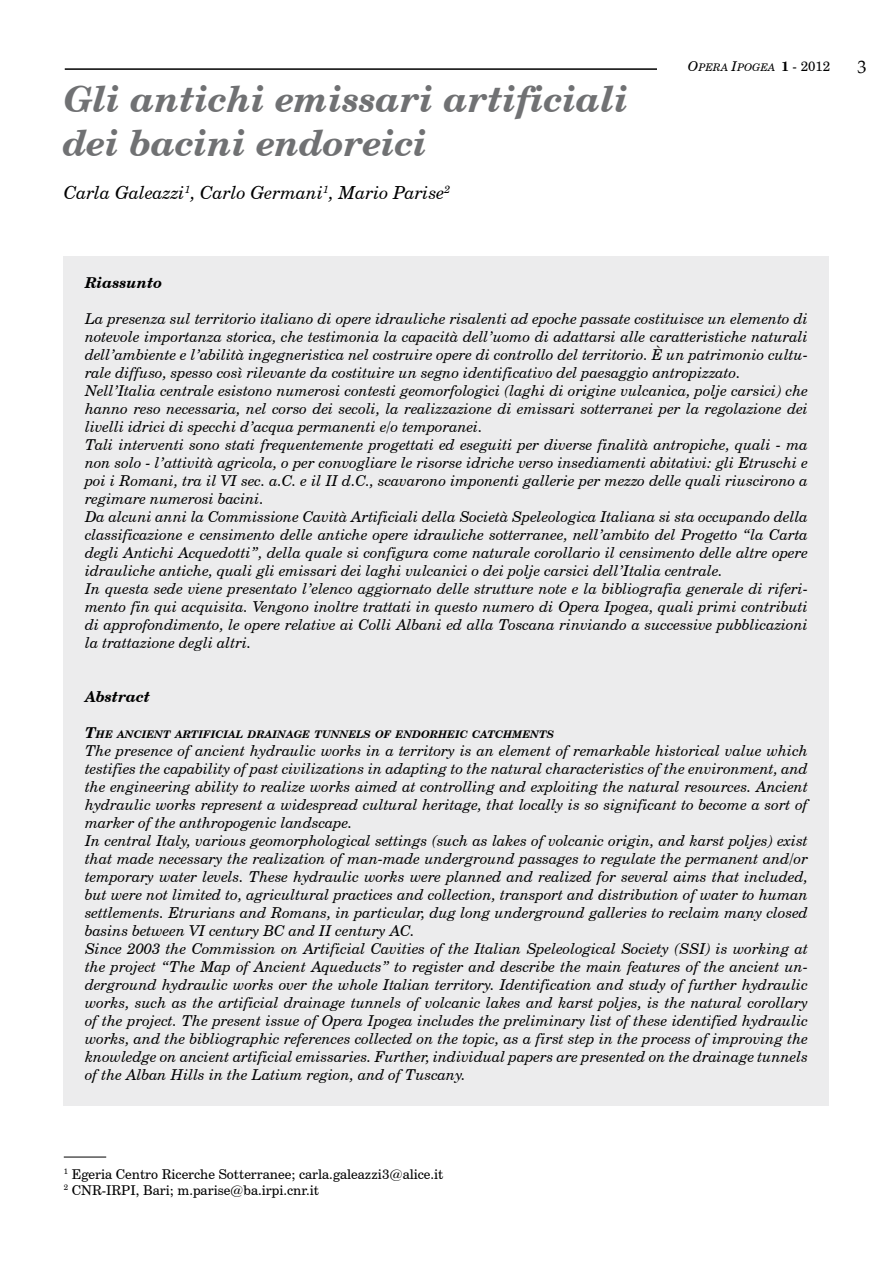
<style>
.page{position:relative;width:893px;height:1263px;background:#fff}
.page>*{position:absolute;margin:0;border:0;box-sizing:border-box;transform-origin:0 0}
.t1{font:italic 700 36px/43.2px "Century Schoolbook BT";color:#707173}
.t2{font:italic 18px "Century Schoolbook BT";color:#000}
.t3{font:italic 15px/18px "Century Schoolbook BT";color:#000}
.t4{font:italic 700 15px "Century Schoolbook BT";color:#000}
.t5{font:13.5px/16.2px "Century Schoolbook BT";color:#000}
.t6{font:italic 700 10.5px "Century Schoolbook BT";color:#000}
.t7{font:italic 10.5px "Century Schoolbook BT";color:#000}
.s1{font-size:13.5px}
.s2{font-weight:700;font-style:normal;font-size:13.5px}
.s3{font-style:normal;font-size:13.5px}
.s4{font-size:15px}
</style>
<div class="page">
<hr style="left:65px;top:68px;width:762px;height:2px;background:#000">
<div style="left:657px;top:61px;width:173px;height:14px;background:#fff"></div>
<div style="left:64px;top:256px;width:765px;height:850px;background:#ececed"></div>
<hr style="left:64px;top:1157px;width:42px;height:1px;background:#000">
<h1 class="t1" style="left:64px;top:77px;width:567px">GLI ANTICHI EMISSARI ARTIFICIALI<br>DEI BACINI ENDOREICI</h1>
<p class="t2" style="left:64px;top:181px;width:388px">Carla Galeazzi<sup>1</sup>, Carlo Germani<sup>1</sup>, Mario Parise<sup>2</sup></p>
<p class="t7" style="left:688px;top:61px;width:144px"><span class="s1">O</span>PERA <span class="s1">I</span>POGEA <span class="s2">1</span> <span class="s3">- 2012</span></p>
<p class="t4" style="left:85px;top:273px;width:79px">RIASSUNTO</p>
<p class="t3" style="left:85px;top:309px;width:724px">La presenza sul territorio italiano di opere idrauliche risalenti ad epoche passate costituisce un elemento di notevole importanza storica, che testimonia la capacità dell’uomo di adattarsi alle caratteristiche naturali dell’ambiente e l’abilità ingegneristica nel costruire opere di controllo del territorio. È un patrimonio cultu&shy;rale diffuso, spesso così rilevante da costituire un segno identificativo del paesaggio antropizzato.<br>Nell’Italia centrale esistono numerosi contesti geomorfologici (laghi di origine vulcanica, polje carsici) che hanno reso necessaria, nel corso dei secoli, la realizzazione di emissari sotterranei per la regolazione dei livelli idrici di specchi d’acqua permanenti e/o temporanei.<br>Tali interventi sono stati frequentemente progettati ed eseguiti per diverse finalità antropiche, quali - ma non solo - l’attività agricola, o per convogliare le risorse idriche verso insediamenti abitativi: gli Etruschi e poi i Romani, tra il VI sec. a.C. e il II d.C., scavarono imponenti gallerie per mezzo delle quali riuscirono a regimare numerosi bacini.<br>Da alcuni anni la Commissione Cavità Artificiali della Società Speleologica Italiana si sta occupando della classificazione e censimento delle antiche opere idrauliche sotterranee, nell’ambito del Progetto “la Carta degli Antichi Acquedotti”, della quale si configura come naturale corollario il censimento delle altre opere idrauliche antiche, quali gli emissari dei laghi vulcanici o dei polje carsici dell’Italia centrale.<br>In questa sede viene presentato l’elenco aggiornato delle strutture note e la bibliografia generale di riferi&shy;mento fin qui acquisita. Vengono inoltre trattati in questo numero di Opera Ipogea, quali primi contributi di approfondimento, le opere relative ai Colli Albani ed alla Toscana rinviando a successive pubblicazioni la trattazione degli altri.</p>
<p class="t4" style="left:85px;top:687px;width:67px">ABSTRACT</p>
<p class="t6" style="left:85px;top:727px;width:470px"><span class="s4">T</span>HE ANCIENT ARTIFICIAL DRAINAGE TUNNELS OF ENDORHEIC CATCHMENTS</p>
<p class="t3" style="left:85px;top:741px;width:724px">The presence of ancient hydraulic works in a territory is an element of remarkable historical value which testifies the capability of past civilizations in adapting to the natural characteristics of the environment, and the engineering ability to realize works aimed at controlling and exploiting the natural resources. Ancient hydraulic works represent a widespread cultural heritage, that locally is so significant to become a sort of marker of the anthropogenic landscape.<br>In central Italy, various geomorphological settings (such as lakes of volcanic origin, and karst poljes) exist that made necessary the realization of man-made underground passages to regulate the permanent and/or temporary water levels. These hydraulic works were planned and realized for several aims that included, but were not limited to, agricultural practices and collection, transport and distribution of water to human settlements. Etrurians and Romans, in particular, dug long underground galleries to reclaim many closed basins between VI century BC and II century AC.<br>Since 2003 the Commission on Artificial Cavities of the Italian Speleological Society (SSI) is working at the project “The Map of Ancient Aqueducts” to register and describe the main features of the ancient un&shy;derground hydraulic works over the whole Italian territory. Identification and study of further hydraulic works, such as the artificial drainage tunnels of volcanic lakes and karst poljes, is the natural corollary of the project. The present issue of Opera Ipogea includes the preliminary list of these identified hydraulic works, and the bibliographic references collected on the topic, as a first step in the process of improving the knowledge on ancient artificial emissaries. Further, individual papers are presented on the drainage tunnels of the Alban Hills in the Latium region, and of Tuscany.</p>
<p class="t5" style="left:64px;top:1165px;width:381px"><sup>1</sup> Egeria Centro Ricerche Sotterranee; carla.galeazzi3@alice.it<br><sup>2</sup> CNR-IRPI, Bari; m.parise@ba.irpi.cnr.it</p>
</div>
